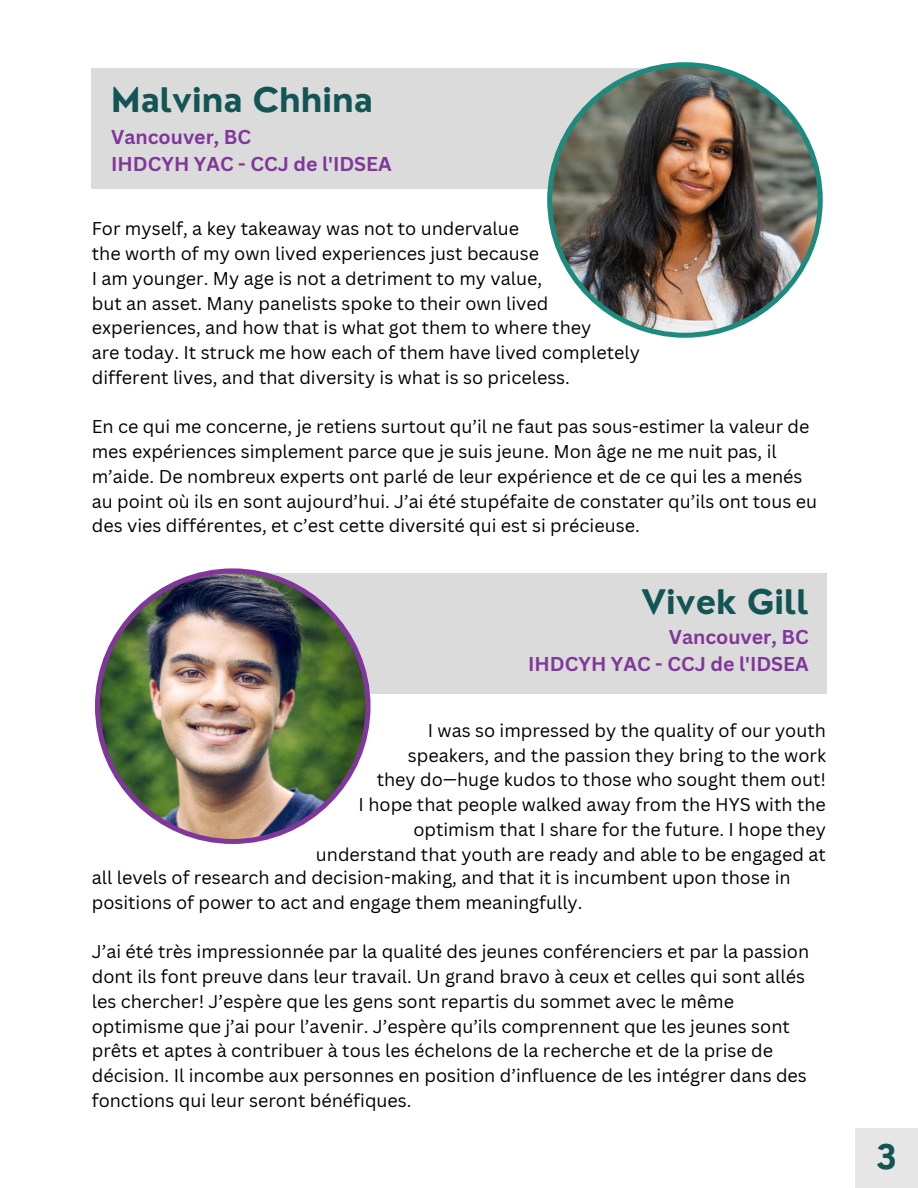
<style>
.page{position:relative;width:918px;height:1188px;background:#fff}
.page>*{position:absolute;margin:0;border:0;box-sizing:border-box;transform-origin:0 0}
.t1{font:700 33px "Nourd";color:#135554}
.t2{font:700 19.5px "Canva Sans";color:#81369b}
.t3{font:18px/24.8px "Canva Sans";color:#000}
</style>
<div class="page">
<div style="left:92px;top:68px;width:593px;height:121px;background:#dbdbdb"></div>
<img style="left:547px;top:62px;width:276px;height:276px">
<div style="left:855px;top:1128px;width:63px;height:60px;background:#e6e6e6"></div>
<div style="left:233px;top:573px;width:593px;height:121px;background:#dbdbdb"></div>
<img style="left:95px;top:568px;width:276px;height:276px">
<p class="t1" style="left:111px;top:79px;width:263px">Malvina Chhina</p>
<p class="t2" style="left:111px;top:123px;width:141px">Vancouver, BC</p>
<p class="t2" style="left:111px;top:150px;width:282px">IHDCYH YAC - CCJ de l'IDSEA</p>
<p class="t3" style="left:92px;top:216px;width:429px">For myself, a key takeaway was not to undervalue</p>
<p class="t3" style="left:92px;top:241px;width:449px">the worth of my own lived experiences just because</p>
<p class="t3" style="left:92px;top:265px;width:452px">I am younger. My age is not a detriment to my value,</p>
<p class="t3" style="left:92px;top:290px;width:458px">but an asset. Many panelists spoke to their own lived</p>
<p class="t3" style="left:92px;top:315px;width:501px">experiences, and how that is what got them to where they</p>
<p class="t3" style="left:92px;top:340px;width:550px">are today. It struck me how each of them have lived completely</p>
<p class="t3" style="left:92px;top:364px;width:480px">different lives, and that diversity is what is so priceless.</p>
<p class="t3" style="left:92px;top:414px;width:727px">En ce qui me concerne, je retiens surtout qu’il ne faut pas sous-estimer la valeur de mes expériences simplement parce que je suis jeune. Mon âge ne me nuit pas, il m’aide. De nombreux experts ont parlé de leur expérience et de ce qui les a menés au point où ils en sont aujourd’hui. J’ai été stupéfaite de constater qu’ils ont tous eu des vies différentes, et c’est cette diversité qui est si précieuse.</p>
<p class="t1" style="left:641px;top:581px;width:169px">Vivek Gill</p>
<p class="t2" style="left:669px;top:623px;width:141px">Vancouver, BC</p>
<p class="t2" style="left:528px;top:650px;width:282px">IHDCYH YAC - CCJ de l'IDSEA</p>
<p class="t3" style="left:428px;top:718px;width:400px">I was so impressed by the quality of our youth</p>
<p class="t3" style="left:408px;top:742px;width:420px">speakers, and the passion they bring to the work</p>
<p class="t3" style="left:377px;top:767px;width:451px">they do—huge kudos to those who sought them out!</p>
<p class="t3" style="left:359px;top:792px;width:469px">I hope that people walked away from the HYS with the</p>
<p class="t3" style="left:413px;top:817px;width:414px">optimism that I share for the future. I hope they</p>
<p class="t3" style="left:316px;top:841px;width:512px">understand that youth are ready and able to be engaged at</p>
<p class="t3" style="left:92px;top:865px;width:700px">all levels of research and decision-making, and that it is incumbent upon those in positions of power to act and engage them meaningfully.</p>
<p class="t3" style="left:92px;top:939px;width:719px">J’ai été très impressionnée par la qualité des jeunes conférenciers et par la passion dont ils font preuve dans leur travail. Un grand bravo à ceux et celles qui sont allés les chercher! J’espère que les gens sont repartis du sommet avec le même optimisme que j’ai pour l’avenir. J’espère qu’ils comprennent que les jeunes sont prêts et aptes à contribuer à tous les échelons de la recherche et de la prise de décision. Il incombe aux personnes en position d’influence de les intégrer dans des fonctions qui leur seront bénéfiques.</p>
<p class="t1" style="left:876px;top:1136px;width:23px">3</p>
</div>
